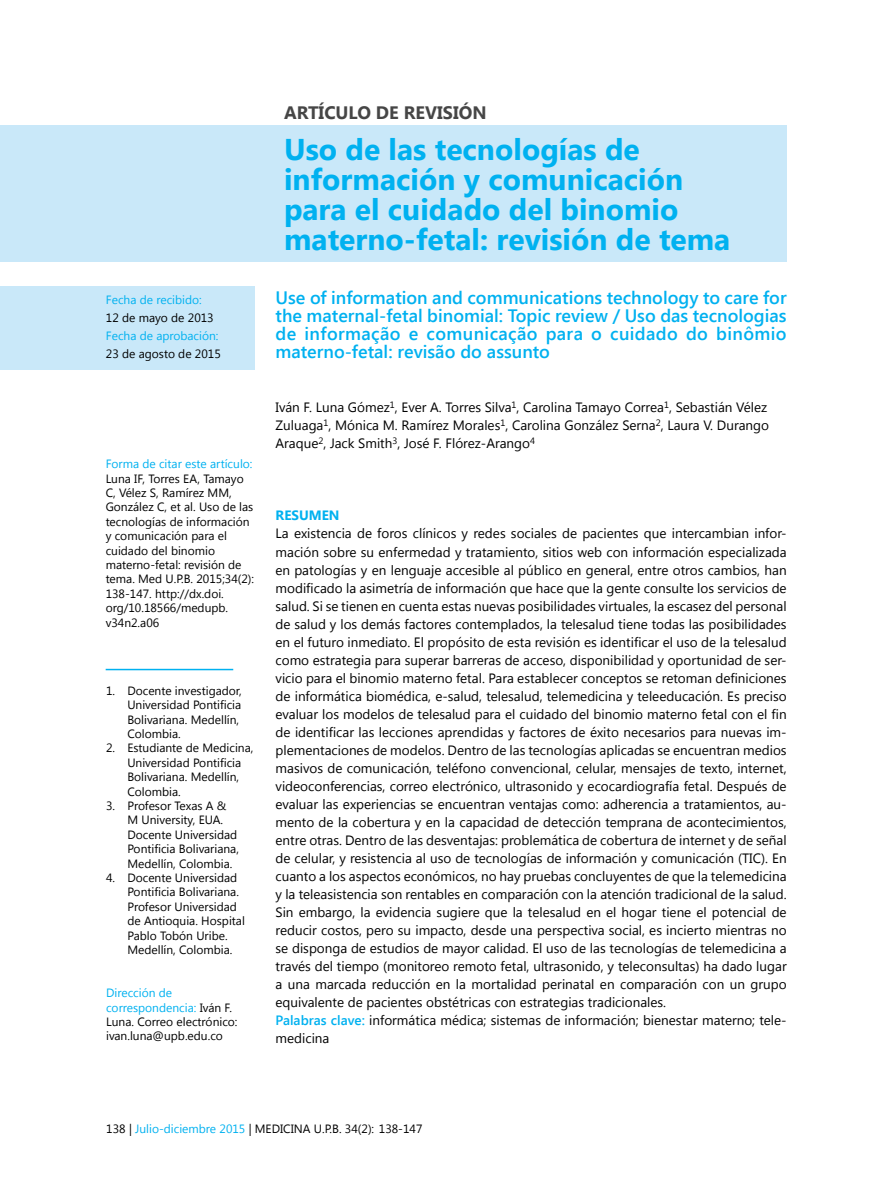
<style>
.page{position:relative;width:893px;height:1191px;background:#fff}
.page>*{position:absolute;margin:0;border:0;box-sizing:border-box;transform-origin:0 0}
.t1{font:700 30px/30px "Segoe UI";color:#00b1f0}
.t2{font:600 18px/18px "Segoe UI";color:#00b1f0;text-align:justify}
.t3{font:700 18px "Segoe UI";color:#464646}
.t4{font:13.5px/18px "Segoe UI";color:#000}
.t5{font:700 13.5px "Segoe UI";color:#00b1f0}
.t6{font:12px/14.4px "Segoe UI";color:#000}
.t7{font:12px "Segoe UI";color:#00b1f0}
.s1{color:#00b1f0}
.s2{font-weight:600;color:#00b1f0}
</style>
<div class="page">
<div style="left:0;top:125px;width:786px;height:136px;background:#c9e8f9"></div>
<div style="left:0;top:286px;width:254px;height:84px;background:#c9e8f9"></div>
<hr style="left:106px;top:669px;width:127px;height:1px;background:#00b1f0">
<p class="t7" style="left:106px;top:292px;width:97px">Fecha de recibido:</p>
<p class="t6" style="left:106px;top:310px;width:109px">12 de mayo de 2013</p>
<p class="t7" style="left:106px;top:328px;width:114px">Fecha de aprobación:</p>
<p class="t6" style="left:106px;top:346px;width:116px">23 de agosto de 2015</p>
<p class="t7" style="left:106px;top:455px;width:148px">Forma de citar este artículo:</p>
<p class="t6" style="left:106px;top:470px;width:150px">Luna IF, Torres EA, Tamayo<br>C, Vélez S, Ramírez MM,<br>González C, et al. Uso de las tecnologías de información y comunicación para el cuidado del binomio materno-fetal: revisión de tema. Med U.P.B. 2015;34(2):<br>138-147. http://dx.doi. org/10.18566/medupb. v34n2.a06</p>
<p class="t6" style="left:127px;top:682px;width:116px;text-indent:-21px">1. Docente investigador,<br>Universidad Pontificia<br>Bolivariana. Medellín,<br>Colombia.</p>
<p class="t6" style="left:127px;top:740px;width:128px;text-indent:-21px">2. Estudiante de Medicina,<br>Universidad Pontificia<br>Bolivariana. Medellín,<br>Colombia.</p>
<p class="t6" style="left:127px;top:798px;width:113px;text-indent:-21px">3. Profesor Texas A &amp;<br>M University, EUA.<br>Docente Universidad<br>Pontificia Bolivariana,<br>Medellín, Colombia.</p>
<p class="t6" style="left:127px;top:870px;width:119px;text-indent:-21px">4. Docente Universidad<br>Pontificia Bolivariana.<br>Profesor Universidad de Antioquia. Hospital<br>Pablo Tobón Uribe.<br>Medellín, Colombia.</p>
<p class="t6" style="left:106px;top:985px;width:133px"><span class="s1">Dirección de correspondencia:</span> Iván F.<br>Luna. Correo electrónico: ivan.luna@upb.edu.co</p>
<h2 class="t3" style="left:284px;top:100px;width:204px">ARTÍCULO DE REVISIÓN</h2>
<h1 class="t1" style="left:284px;top:133px;width:448px">Uso de las tecnologías de información y comunicación para el cuidado del binomio materno-fetal: revisión de tema</h1>
<h2 class="t2" style="left:276px;top:288px;width:513px">Use of information and communications technology to care for the maternal-fetal binomial: Topic review / Uso das tecnologias de informação e comunicação para o cuidado do binômio materno-fetal: revisão do assunto</h2>
<p class="t4" style="left:276px;top:398px;width:495px">Iván F. Luna Gómez<sup>1</sup>, Ever A. Torres Silva<sup>1</sup>, Carolina Tamayo Correa<sup>1</sup>, Sebastián Vélez<br>Zuluaga<sup>1</sup>, Mónica M. Ramírez Morales<sup>1</sup>, Carolina González Serna<sup>2</sup>, Laura V. Durango<br>Araque<sup>2</sup>, Jack Smith<sup>3</sup>, José F. Flórez-Arango<sup>4</sup></p>
<p class="t5" style="left:276px;top:506px;width:66px">RESUMEN</p>
<p class="t4" style="left:276px;top:524px;width:513px">La existencia de foros clínicos y redes sociales de pacientes que intercambian infor&shy;mación sobre su enfermedad y tratamiento, sitios web con información especializada en patologías y en lenguaje accesible al público en general, entre otros cambios, han modificado la asimetría de información que hace que la gente consulte los servicios de salud. Si se tienen en cuenta estas nuevas posibilidades virtuales, la escasez del personal de salud y los demás factores contemplados, la telesalud tiene todas las posibilidades en el futuro inmediato. El propósito de esta revisión es identificar el uso de la telesalud como estrategia para superar barreras de acceso, disponibilidad y oportunidad de ser&shy;vicio para el binomio materno fetal. Para establecer conceptos se retoman definiciones de informática biomédica, e-salud, telesalud, telemedicina y teleeducación. Es preciso evaluar los modelos de telesalud para el cuidado del binomio materno fetal con el fin de identificar las lecciones aprendidas y factores de éxito necesarios para nuevas im&shy;plementaciones de modelos. Dentro de las tecnologías aplicadas se encuentran medios masivos de comunicación, teléfono convencional, celular, mensajes de texto, internet, videoconferencias, correo electrónico, ultrasonido y ecocardiografía fetal. Después de evaluar las experiencias se encuentran ventajas como: adherencia a tratamientos, au&shy;mento de la cobertura y en la capacidad de detección temprana de acontecimientos, entre otras. Dentro de las desventajas: problemática de cobertura de internet y de señal de celular, y resistencia al uso de tecnologías de información y comunicación (TIC). En cuanto a los aspectos económicos, no hay pruebas concluyentes de que la telemedicina y la teleasistencia son rentables en comparación con la atención tradicional de la salud.<br>Sin embargo, la evidencia sugiere que la telesalud en el hogar tiene el potencial de reducir costos, pero su impacto, desde una perspectiva social, es incierto mientras no se disponga de estudios de mayor calidad. El uso de las tecnologías de telemedicina a través del tiempo (monitoreo remoto fetal, ultrasonido, y teleconsultas) ha dado lugar a una marcada reducción en la mortalidad perinatal en comparación con un grupo equivalente de pacientes obstétricas con estrategias tradicionales.<br><span class="s2">Palabras clave:</span> informática médica; sistemas de información; bienestar materno; tele&shy;medicina</p>
<p class="t6" style="left:106px;top:1120px;width:318px">138 | <span class="s1">Julio-diciembre 2015</span> | MEDICINA U.P.B. 34(2): 138-147</p>
</div>
